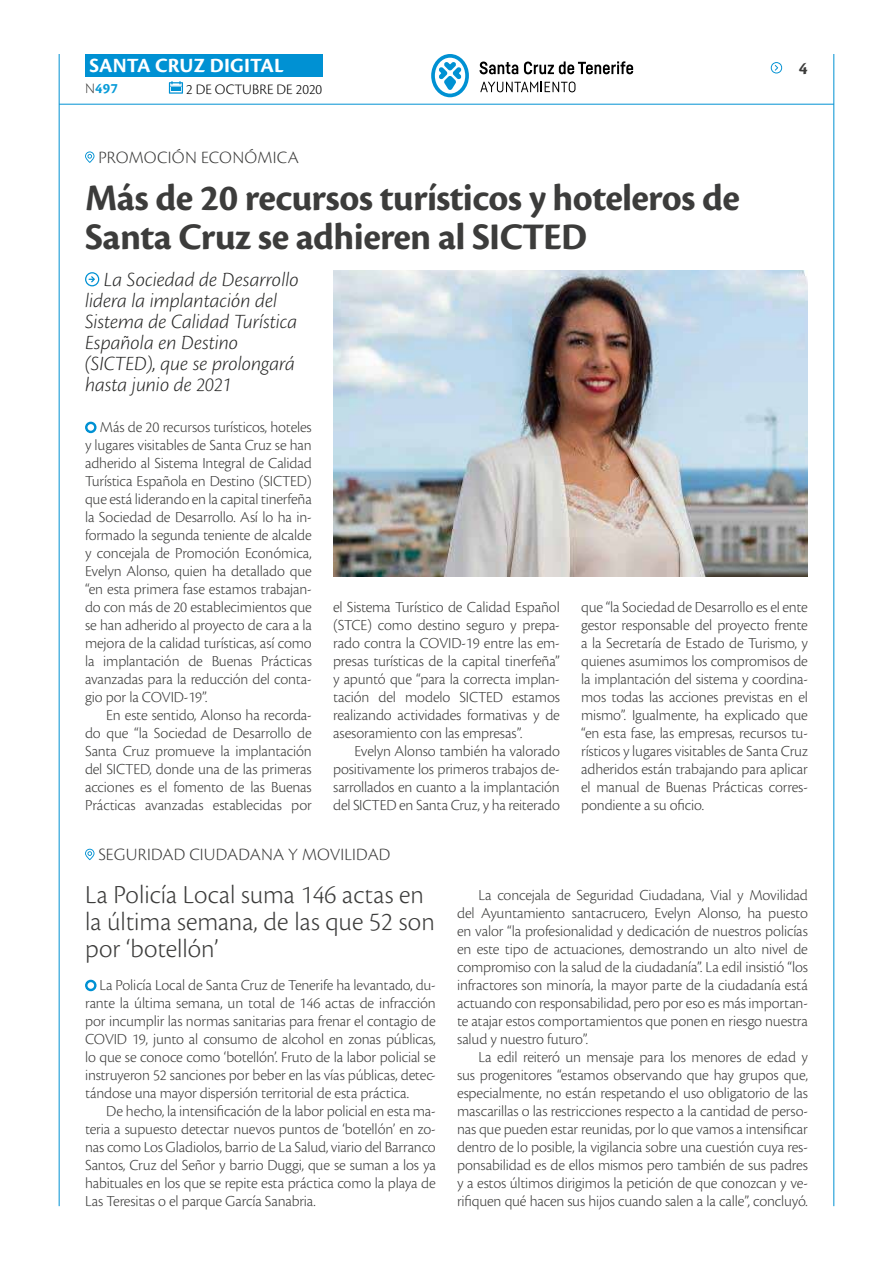
<style>
.page{position:relative;width:893px;height:1263px;background:#fff}
.page>*{position:absolute;margin:0;border:0;box-sizing:border-box;transform-origin:0 0}
.t1{font:700 39px/39px "Cronos Pro";letter-spacing:-.015em;color:#3c3c3b}
.t2{font:300 27px/27px "Cronos Pro";color:#3c3c3b}
.t3{font:italic 300 21px/21px "Cronos Pro";color:#282827}
.t4{font:700 21px "Cronos Pro";letter-spacing:.005em;color:#fff}
.t5{font:300 18px "Cronos Pro";letter-spacing:.01em;color:#3c3c3b}
.t6{font:700 18px "Cronos Pro";color:#3c3c3b}
.t7{font:300 15.9px/18px "Cronos Pro";letter-spacing:-.01em;color:#3c3c3b;text-align:justify}
.t8{font:300 15px "Cronos Pro";color:#000}
.t9{font:700 15px "Cronos Pro";color:#079bd8}
.s1{font-weight:300;color:#3c3c3b}
</style>
<div class="page">
<hr style="left:59px;top:104px;width:775px;height:1px;background:#0091d3">
<div style="left:85px;top:54px;width:238px;height:23px;background:#0091d3"></div>
<svg style="left:169px;top:81px;width:14px;height:13px"></svg>
<hr style="left:59px;top:54px;width:1px;height:1152px;background:#0091d3">
<hr style="left:833px;top:54px;width:1px;height:1152px;background:#0091d3">
<svg style="left:771px;top:62px;width:12px;height:11px"></svg>
<svg style="left:431px;top:54px;width:38px;height:43px"></svg>
<svg style="left:480px;top:62px;width:38px;height:12px"></svg>
<svg style="left:524px;top:61px;width:109px;height:13px"></svg>
<svg style="left:480px;top:82px;width:95px;height:10px"></svg>
<svg style="left:85px;top:979px;width:12px;height:13px"></svg>
<svg style="left:85px;top:849px;width:9px;height:11px"></svg>
<svg style="left:85px;top:421px;width:12px;height:13px"></svg>
<img style="left:333px;top:270px;width:475px;height:306px">
<svg style="left:85px;top:272px;width:14px;height:14px"></svg>
<svg style="left:85px;top:151px;width:9px;height:12px"></svg>
<h3 class="t4" style="left:89px;top:53px;width:196px">SANTA CRUZ DIGITAL</h3>
<p class="t9" style="left:85px;top:80px;width:34px"><span class="s1">N</span>497</p>
<p class="t8" style="left:186px;top:80px;width:138px">2 DE OCTUBRE DE 2020</p>
<p class="t5" style="left:98px;top:147px;width:202px">PROMOCIÓN ECONÓMICA</p>
<h1 class="t1" style="left:85px;top:179px;width:657px">Más de 20 recursos turísticos y hoteleros de<br>Santa Cruz se adhieren al SICTED</h1>
<h3 class="t3" style="left:85px;top:269px;width:215px;text-indent:19px">La Sociedad de Desarrollo lidera la implantación del<br>Sistema de Calidad Turística<br>Española en Destino (SICTED), que se prolongará hasta junio de 2021</h3>
<p class="t6" style="left:799px;top:58px;width:10px">4</p>
<p class="t7" style="left:85px;top:418px;width:228px;text-indent:15px">Más de 20 recursos turísticos, hoteles y lugares visitables de Santa Cruz se han adherido al Sistema Integral de Calidad Turística Española en Destino (SICTED) que está liderando en la capital tinerfeña la Sociedad de Desarrollo. Así lo ha in&shy;formado la segunda teniente de alcalde y concejala de Promoción Económica, Evelyn Alonso, quien ha detallado que “en esta primera fase estamos trabajan&shy;do con más de 20 establecimientos que se han adherido al proyecto de cara a la mejora de la calidad turísticas, así como la implantación de Buenas Prácticas avanzadas para la reducción del conta&shy;gio por la COVID-19”.</p>
<p class="t7" style="left:85px;top:706px;width:228px;text-indent:21px">En este sentido, Alonso ha recorda&shy;do que “la Sociedad de Desarrollo de Santa Cruz promueve la implantación del SICTED, donde una de las primeras acciones es el fomento de las Buenas Prácticas avanzadas establecidas por</p>
<p class="t7" style="left:333px;top:598px;width:228px">el Sistema Turístico de Calidad Español (STCE) como destino seguro y prepa&shy;rado contra la COVID-19 entre las em&shy;presas turísticas de la capital tinerfeña” y apuntó que “para la correcta implan&shy;tación del modelo SICTED estamos realizando actividades formativas y de asesoramiento con las empresas”.</p>
<p class="t7" style="left:333px;top:742px;width:228px;text-indent:21px">Evelyn Alonso también ha valorado positivamente los primeros trabajos de&shy;sarrollados en cuanto a la implantación del SICTED en Santa Cruz, y ha reiterado</p>
<p class="t5" style="left:98px;top:844px;width:293px">SEGURIDAD CIUDADANA Y MOVILIDAD</p>
<p class="t7" style="left:581px;top:598px;width:228px">que “la Sociedad de Desarrollo es el ente gestor responsable del proyecto frente a la Secretaría de Estado de Turismo, y quienes asumimos los compromisos de la implantación del sistema y coordina&shy;mos todas las acciones previstas en el mismo”. Igualmente, ha explicado que “en esta fase, las empresas, recursos tu&shy;rísticos y lugares visitables de Santa Cruz adheridos están trabajando para aplicar el manual de Buenas Prácticas corres&shy;pondiente a su oficio.</p>
<h2 class="t2" style="left:85px;top:881px;width:351px">La Policía Local suma 146 actas en la última semana, de las que 52 son por ‘botellón’</h2>
<p class="t7" style="left:85px;top:976px;width:352px;text-indent:14px">La Policía Local de Santa Cruz de Tenerife ha levantado, du&shy;rante la última semana, un total de 146 actas de infracción por incumplir las normas sanitarias para frenar el contagio de COVID 19, junto al consumo de alcohol en zonas públicas, lo que se conoce como ‘botellón’. Fruto de la labor policial se instruyeron 52 sanciones por beber en las vías públicas, detec&shy;tándose una mayor dispersión territorial de esta práctica.</p>
<p class="t7" style="left:85px;top:1102px;width:352px;text-indent:21px">De hecho, la intensificación de la labor policial en esta ma&shy;teria a supuesto detectar nuevos puntos de ‘botellón’ en zo&shy;nas como Los Gladiolos, barrio de La Salud, viario del Barranco Santos, Cruz del Señor y barrio Duggi, que se suman a los ya habituales en los que se repite esta práctica como la playa de Las Teresitas o el parque García Sanabria.</p>
<p class="t7" style="left:457px;top:886px;width:352px;text-indent:21px">La concejala de Seguridad Ciudadana, Vial y Movilidad del Ayuntamiento santacrucero, Evelyn Alonso, ha puesto en valor “la profesionalidad y dedicación de nuestros policías en este tipo de actuaciones, demostrando un alto nivel de compromiso con la salud de la ciudadanía”. La edil insistió “los infractores son minoría, la mayor parte de la ciudadanía está actuando con responsabilidad, pero por eso es más importan&shy;te atajar estos comportamientos que ponen en riesgo nuestra salud y nuestro futuro”.</p>
<p class="t7" style="left:457px;top:1048px;width:352px;text-indent:21px">La edil reiteró un mensaje para los menores de edad y sus progenitores “estamos observando que hay grupos que, especialmente, no están respetando el uso obligatorio de las mascarillas o las restricciones respecto a la cantidad de perso&shy;nas que pueden estar reunidas, por lo que vamos a intensificar dentro de lo posible, la vigilancia sobre una cuestión cuya res&shy;ponsabilidad es de ellos mismos pero también de sus padres y a estos últimos dirigimos la petición de que conozcan y ve&shy;rifiquen qué hacen sus hijos cuando salen a la calle”, concluyó.</p>
</div>
